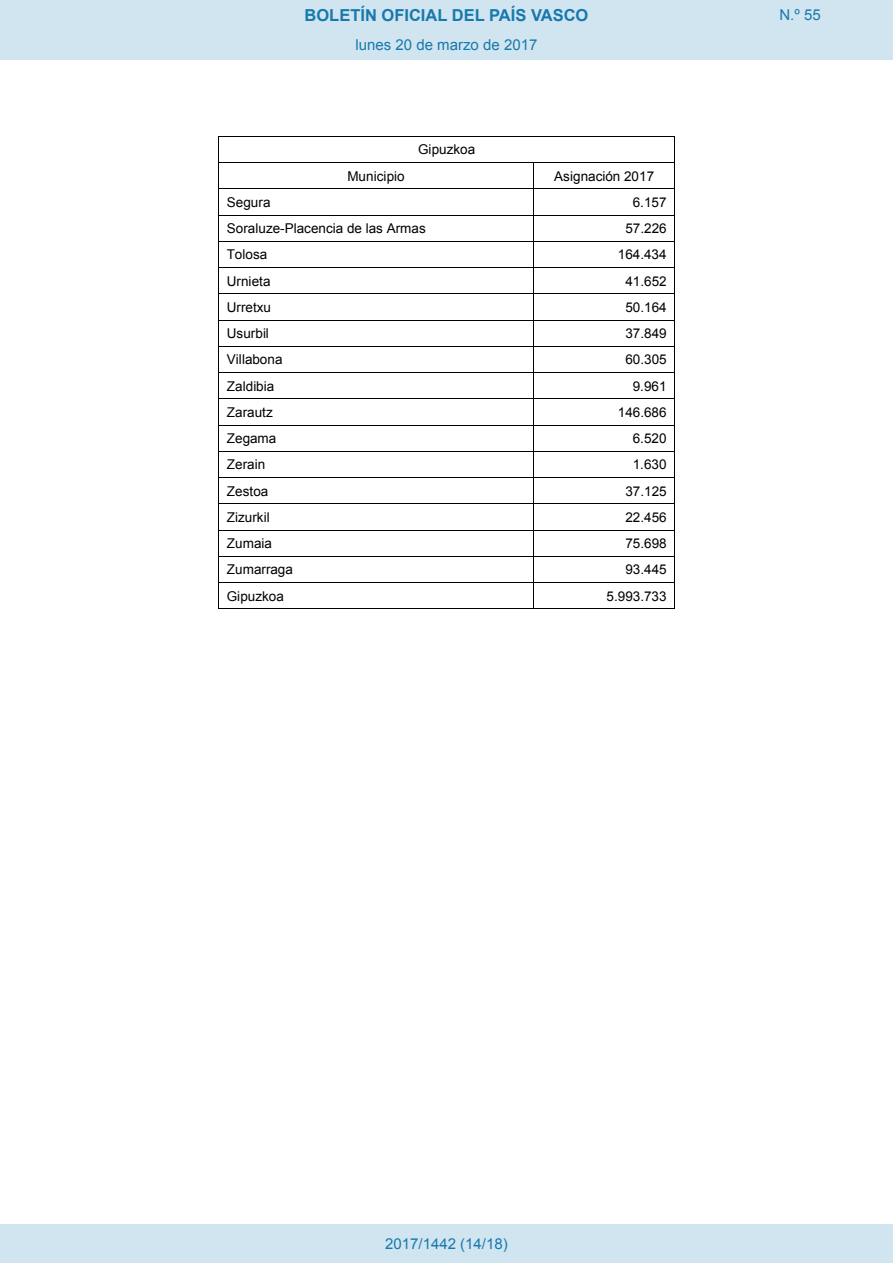
<style>
.page{position:relative;width:893px;height:1263px;background:#fff}
.page>*{position:absolute;margin:0;border:0;box-sizing:border-box;transform-origin:0 0}
.t1{font:700 16.5px "Arial";color:#1879ad}
.Paginacion_Centro{font:15px "Arial";color:#1879ad}
.t2{font:13.5px "Arial";letter-spacing:.005em;color:#000}
</style>
<div class="page">
<hr style="left:219px;top:136px;width:455px;height:1px;background:#000">
<hr style="left:219px;top:162px;width:314px;height:1px;background:#000">
<hr style="left:534px;top:162px;width:140px;height:1px;background:#000">
<hr style="left:219px;top:188px;width:314px;height:1px;background:#000">
<hr style="left:534px;top:188px;width:140px;height:1px;background:#000">
<hr style="left:219px;top:215px;width:314px;height:1px;background:#000">
<hr style="left:534px;top:215px;width:140px;height:1px;background:#000">
<hr style="left:219px;top:241px;width:314px;height:1px;background:#000">
<hr style="left:534px;top:241px;width:140px;height:1px;background:#000">
<hr style="left:219px;top:267px;width:314px;height:1px;background:#000">
<hr style="left:534px;top:267px;width:140px;height:1px;background:#000">
<hr style="left:219px;top:294px;width:314px;height:1px;background:#000">
<hr style="left:534px;top:294px;width:140px;height:1px;background:#000">
<hr style="left:219px;top:320px;width:314px;height:1px;background:#000">
<hr style="left:534px;top:320px;width:140px;height:1px;background:#000">
<hr style="left:219px;top:346px;width:314px;height:1px;background:#000">
<hr style="left:534px;top:346px;width:140px;height:1px;background:#000">
<hr style="left:219px;top:372px;width:314px;height:1px;background:#000">
<hr style="left:534px;top:372px;width:140px;height:1px;background:#000">
<hr style="left:219px;top:398px;width:314px;height:1px;background:#000">
<hr style="left:534px;top:398px;width:140px;height:1px;background:#000">
<hr style="left:219px;top:425px;width:314px;height:1px;background:#000">
<hr style="left:534px;top:425px;width:140px;height:1px;background:#000">
<hr style="left:219px;top:451px;width:314px;height:1px;background:#000">
<hr style="left:534px;top:451px;width:140px;height:1px;background:#000">
<hr style="left:219px;top:477px;width:314px;height:1px;background:#000">
<hr style="left:534px;top:477px;width:140px;height:1px;background:#000">
<hr style="left:219px;top:503px;width:314px;height:1px;background:#000">
<hr style="left:534px;top:503px;width:140px;height:1px;background:#000">
<hr style="left:219px;top:530px;width:314px;height:1px;background:#000">
<hr style="left:534px;top:530px;width:140px;height:1px;background:#000">
<hr style="left:219px;top:556px;width:314px;height:1px;background:#000">
<hr style="left:534px;top:556px;width:140px;height:1px;background:#000">
<hr style="left:219px;top:582px;width:314px;height:1px;background:#000">
<hr style="left:534px;top:582px;width:140px;height:1px;background:#000">
<svg style="left:218px;top:136px;width:1px;height:473px"></svg>
<hr style="left:219px;top:608px;width:314px;height:1px;background:#000">
<svg style="left:533px;top:162px;width:1px;height:447px"></svg>
<hr style="left:534px;top:608px;width:140px;height:1px;background:#000">
<svg style="left:674px;top:136px;width:1px;height:473px"></svg>
<div style="left:0;top:0;width:893px;height:60px;background:#d0e5f0"></div>
<div style="left:0;top:1225px;width:893px;height:38px;background:#d0e5f0"></div>
<p class="t1" style="left:305px;top:4px;width:285px">BOLETÍN OFICIAL DEL PAÍS VASCO</p>
<p class="Paginacion_Centro" style="left:779px;top:5px;width:43px">N.º 55</p>
<p class="Paginacion_Centro" style="left:356px;top:35px;width:183px">lunes 20 de marzo de 2017</p>
<p class="t2" style="left:418px;top:141px;width:59px">Gipuzkoa</p>
<p class="t2" style="left:348px;top:167px;width:59px">Municipio</p>
<p class="t2" style="left:554px;top:167px;width:101px">Asignación 2017</p>
<p class="t2" style="left:227px;top:193px;width:45px">Segura</p>
<p class="t2" style="left:633px;top:193px;width:35px">6.157</p>
<p class="t2" style="left:227px;top:219px;width:200px">Soraluze-Placencia de las Armas</p>
<p class="t2" style="left:625px;top:219px;width:43px">57.226</p>
<p class="t2" style="left:227px;top:246px;width:42px">Tolosa</p>
<p class="t2" style="left:618px;top:246px;width:50px">164.434</p>
<p class="t2" style="left:227px;top:272px;width:45px">Urnieta</p>
<p class="t2" style="left:625px;top:272px;width:43px">41.652</p>
<p class="t2" style="left:227px;top:298px;width:46px">Urretxu</p>
<p class="t2" style="left:625px;top:298px;width:43px">50.164</p>
<p class="t2" style="left:227px;top:325px;width:44px">Usurbil</p>
<p class="t2" style="left:625px;top:325px;width:43px">37.849</p>
<p class="t2" style="left:227px;top:351px;width:57px">Villabona</p>
<p class="t2" style="left:625px;top:351px;width:43px">60.305</p>
<p class="t2" style="left:227px;top:377px;width:49px">Zaldibia</p>
<p class="t2" style="left:633px;top:377px;width:35px">9.961</p>
<p class="t2" style="left:227px;top:403px;width:47px">Zarautz</p>
<p class="t2" style="left:618px;top:403px;width:50px">146.686</p>
<p class="t2" style="left:227px;top:430px;width:51px">Zegama</p>
<p class="t2" style="left:633px;top:430px;width:35px">6.520</p>
<p class="t2" style="left:227px;top:456px;width:40px">Zerain</p>
<p class="t2" style="left:633px;top:456px;width:35px">1.630</p>
<p class="t2" style="left:227px;top:482px;width:43px">Zestoa</p>
<p class="t2" style="left:625px;top:482px;width:43px">37.125</p>
<p class="t2" style="left:227px;top:508px;width:44px">Zizurkil</p>
<p class="t2" style="left:625px;top:508px;width:43px">22.456</p>
<p class="t2" style="left:227px;top:534px;width:47px">Zumaia</p>
<p class="t2" style="left:625px;top:534px;width:43px">75.698</p>
<p class="t2" style="left:227px;top:561px;width:68px">Zumarraga</p>
<p class="t2" style="left:625px;top:561px;width:43px">93.445</p>
<p class="t2" style="left:227px;top:587px;width:59px">Gipuzkoa</p>
<p class="t2" style="left:606px;top:587px;width:62px">5.993.733</p>
<p class="Paginacion_Centro" style="left:385px;top:1234px;width:124px">2017/1442 (14/18)</p>
</div>
